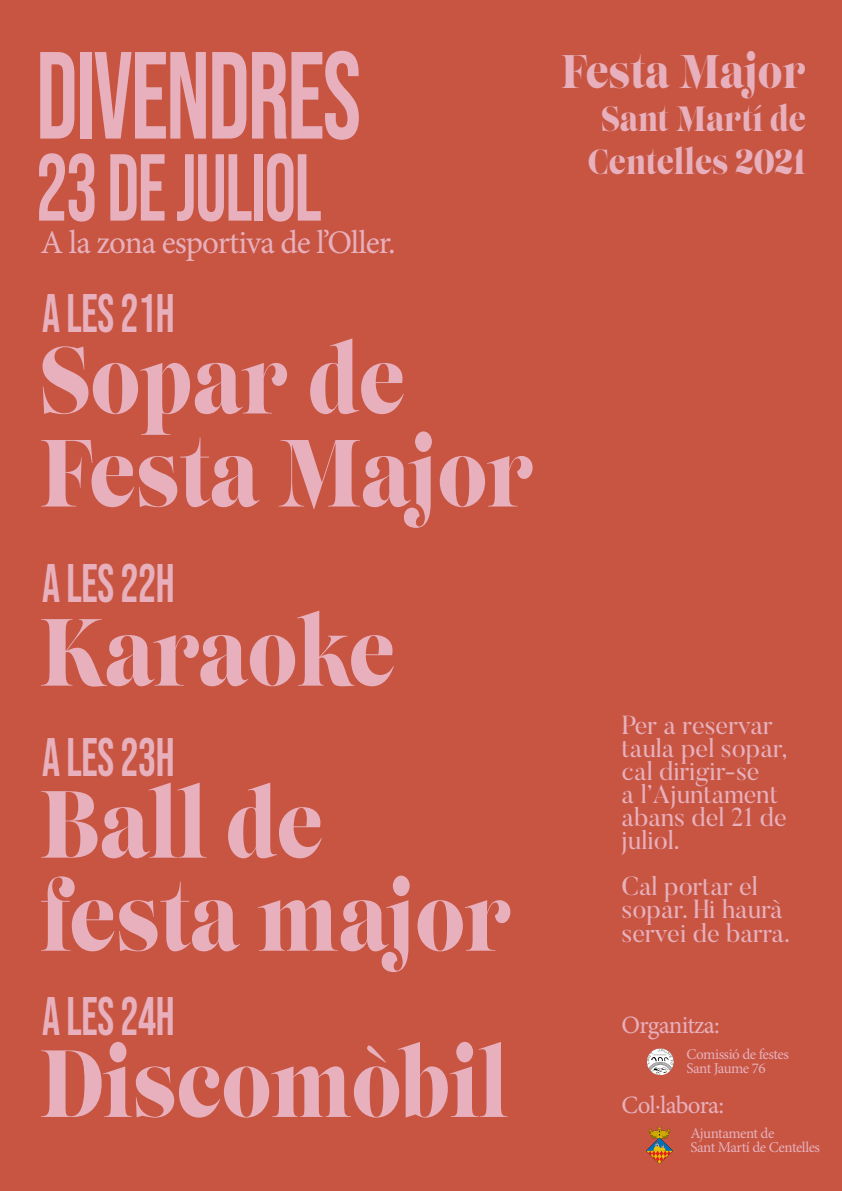
<style>
.page{position:relative;width:842px;height:1191px;background:#c75542}
.page>*{position:absolute;margin:0;border:0;box-sizing:border-box;transform-origin:0 0}
.t1{font:123.6px "Bebas Neue";letter-spacing:-.02em;color:#e7b0bc;scale:.83 1}
.t2{font:95px "Lust Slim";color:#e7b0bc}
.t3{font:94.8px "Bebas Neue";letter-spacing:-.02em;color:#e7b0bc;scale:.83 1}
.t4{font:54px "Bebas Neue";letter-spacing:-.01em;color:#e7b0bc;scale:.83 1}
.t5{font:47px "Lust Slim";color:#e7b0bc}
.t6{font:35px "Lust Slim";color:#e7b0bc}
.t7{font:33px "Minion Pro";letter-spacing:-.03em;color:#e7b0bc}
.t8{font:26px/23px "Butler";color:#e7b0bc}
.t9{font:25px "Minion Pro";letter-spacing:-.03em;color:#e7b0bc}
.t10{font:15px "Minion Pro";letter-spacing:-.035em;color:#e7b0bc}
</style>
<div class="page">
<img style="left:647px;top:1127px;width:26px;height:36px">
<img style="left:647px;top:1048px;width:27px;height:27px;border-radius:13px">
<p class="t1" style="left:36px;top:26px;width:393px">DIVENDRES</p>
<p class="t3" style="left:36px;top:134px;width:346px">23 DE JULIOL</p>
<p class="t7" style="left:41px;top:220px;width:356px">A la zona esportiva de l’Oller.</p>
<p class="t4" style="left:42px;top:282px;width:161px">A LES 21H</p>
<p class="t2" style="left:41px;top:323px;width:366px">Sopar de</p>
<p class="t2" style="left:41px;top:416px;width:495px">Festa Major</p>
<p class="t4" style="left:42px;top:553px;width:161px">A LES 22H</p>
<p class="t2" style="left:41px;top:595px;width:356px">Karaoke</p>
<p class="t4" style="left:42px;top:726px;width:161px">A LES 23H</p>
<p class="t2" style="left:41px;top:767px;width:284px">Ball de</p>
<p class="t2" style="left:41px;top:860px;width:473px">festa major</p>
<p class="t4" style="left:42px;top:986px;width:161px">A LES 24H</p>
<p class="t2" style="left:41px;top:1026px;width:469px">Discomòbil</p>
<p class="t5" style="left:562px;top:43px;width:246px">Festa Major</p>
<p class="t6" style="left:601px;top:98px;width:206px">Sant Martí de</p>
<p class="t6" style="left:588px;top:141px;width:219px">Centelles 2021</p>
<p class="t8" style="left:621px;top:713px;width:152px">Per a reservar</p>
<p class="t8" style="left:621px;top:736px;width:167px">taula pel sopar,</p>
<p class="t8" style="left:621px;top:759px;width:140px">cal dirigir-se</p>
<p class="t8" style="left:621px;top:782px;width:167px">a l’Ajuntament abans del 21 de</p>
<p class="t8" style="left:621px;top:828px;width:60px">juliol.</p>
<p class="t8" style="left:621px;top:874px;width:138px">Cal portar el</p>
<p class="t8" style="left:621px;top:897px;width:170px">sopar. Hi haurà servei de barra.</p>
<p class="t9" style="left:621px;top:1008px;width:100px">Organitza:</p>
<p class="t10" style="left:686px;top:1044px;width:104px">Comissió de festes</p>
<p class="t10" style="left:686px;top:1058px;width:81px">Sant Jaume 76</p>
<p class="t9" style="left:621px;top:1088px;width:104px">Col·labora:</p>
<p class="t10" style="left:691px;top:1123px;width:85px">Ajuntament de</p>
<p class="t10" style="left:691px;top:1137px;width:131px">Sant Martí de Centelles</p>
</div>
